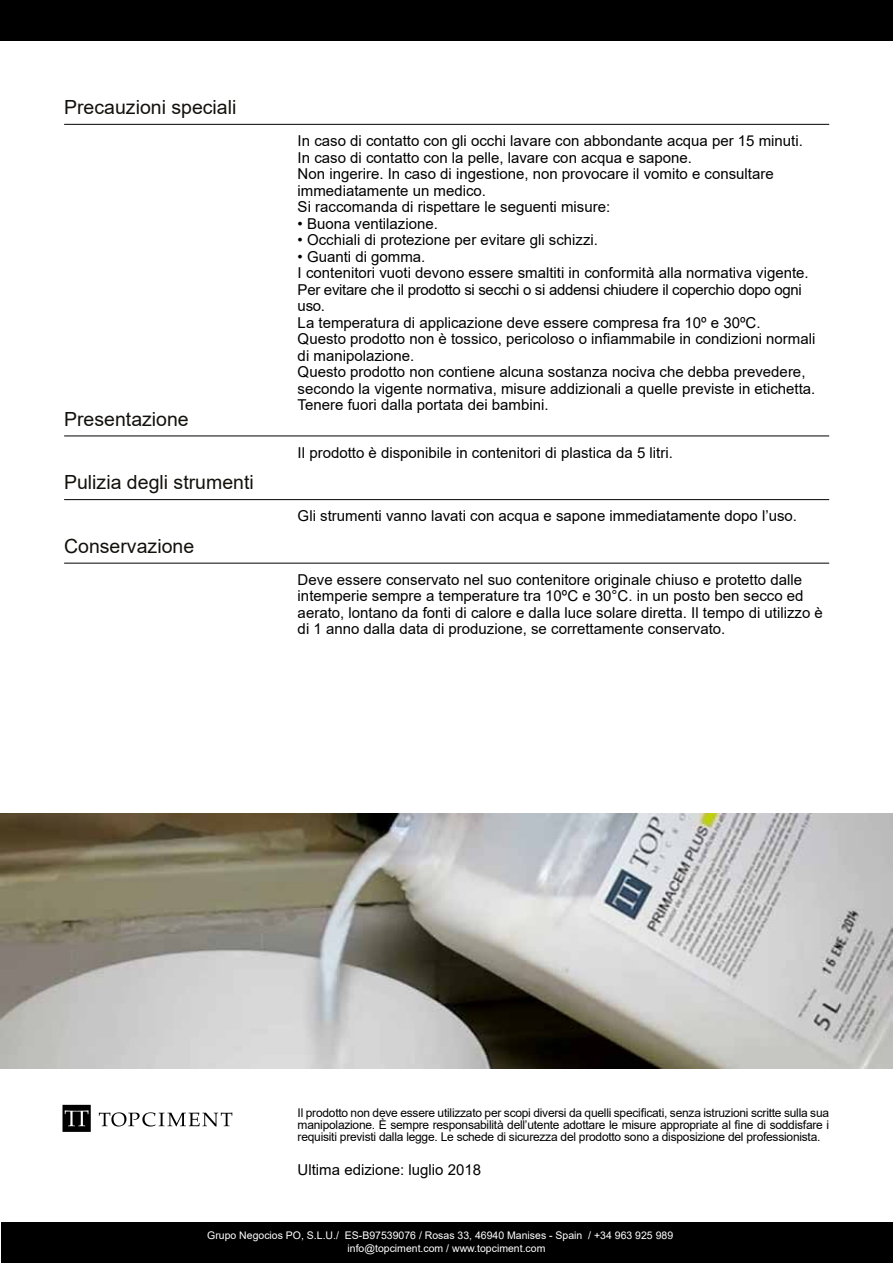
<style>
.page{position:relative;width:893px;height:1263px;background:#fff}
.page>*{position:absolute;margin:0;border:0;box-sizing:border-box;transform-origin:0 0}
.t1{font:19.5px "Arial";color:#12110c}
.t2{font:15px/16.5px "Arial";color:#000}
.t3{font:12px/12px "Arial";letter-spacing:-.02em;color:#000;text-align:justify}
.t4{font:10.5px "Arial";color:#fff}
</style>
<div class="page">
<div style="left:1px;top:1222px;width:892px;height:41px;background:#000"></div>
<div style="left:0;top:0;width:893px;height:41px;background:#000"></div>
<img style="left:0;top:813px;width:893px;height:255px">
<svg style="left:99px;top:1112px;width:133px;height:14px"></svg>
<svg style="left:63px;top:1105px;width:28px;height:27px"></svg>
<hr style="left:64px;top:124px;width:765px;height:1px;background:#000">
<hr style="left:64px;top:436px;width:765px;height:1px;background:#000">
<hr style="left:64px;top:499px;width:765px;height:1px;background:#000">
<hr style="left:64px;top:563px;width:765px;height:1px;background:#000">
<h1 class="t1" style="left:64px;top:94px;width:174px">Precauzioni speciali</h1>
<h1 class="t1" style="left:64px;top:405px;width:126px">Presentazione</h1>
<h1 class="t1" style="left:64px;top:469px;width:191px">Pulizia degli strumenti</h1>
<h1 class="t1" style="left:64px;top:532px;width:132px">Conservazione</h1>
<p class="t2" style="left:298px;top:132px;width:507px">In caso di contatto con gli occhi lavare con abbondante acqua per 15 minuti.<br>In caso di contatto con la pelle, lavare con acqua e sapone.<br>Non ingerire. In caso di ingestione, non provocare il vomito e consultare immediatamente un medico.<br>Si raccomanda di rispettare le seguenti misure:</p>
<p class="t2" style="left:298px;top:215px;width:142px">• Buona ventilazione.</p>
<p class="t2" style="left:298px;top:231px;width:302px">• Occhiali di protezione per evitare gli schizzi.</p>
<p class="t2" style="left:298px;top:248px;width:519px">• Guanti di gomma.<br>I contenitori vuoti devono essere smaltiti in conformità alla normativa vigente.<br>Per evitare che il prodotto si secchi o si addensi chiudere il coperchio dopo ogni uso.<br>La temperatura di applicazione deve essere compresa fra 10º e 30ºC.<br>Questo prodotto non è tossico, pericoloso o infiammabile in condizioni normali di manipolazione.<br>Questo prodotto non contiene alcuna sostanza nociva che debba prevedere, secondo la vigente normativa, misure addizionali a quelle previste in etichetta.<br>Tenere fuori dalla portata dei bambini.</p>
<p class="t2" style="left:298px;top:444px;width:377px">Il prodotto è disponibile in contenitori di plastica da 5 litri.</p>
<p class="t2" style="left:298px;top:507px;width:501px">Gli strumenti vanno lavati con acqua e sapone immediatamente dopo l’uso.</p>
<p class="t2" style="left:298px;top:571px;width:527px">Deve essere conservato nel suo contenitore originale chiuso e protetto dalle intemperie sempre a temperature tra 10ºC e 30°C. in un posto ben secco ed aerato, lontano da fonti di calore e dalla luce solare diretta. Il tempo di utilizzo è di 1 anno dalla data di produzione, se correttamente conservato.</p>
<p class="t3" style="left:298px;top:1106px;width:533px">Il prodotto non deve essere utilizzato per scopi diversi da quelli specificati, senza istruzioni scritte sulla sua manipolazione. È sempre responsabilità dell’utente adottare le misure appropriate al fine di soddisfare i requisiti previsti dalla legge. Le schede di sicurezza del prodotto sono a disposizione del professionista.</p>
<p class="t2" style="left:298px;top:1162px;width:185px">Ultima edizione: luglio 2018</p>
<p class="t4" style="left:207px;top:1227px;width:468px">Grupo Negocios PO, S.L.U./ ES-B97539076 / Rosas 33, 46940 Manises - Spain / +34 963 925 989</p>
<p class="t4" style="left:347px;top:1240px;width:199px">info@topciment.com / www.topciment.com</p>
</div>
